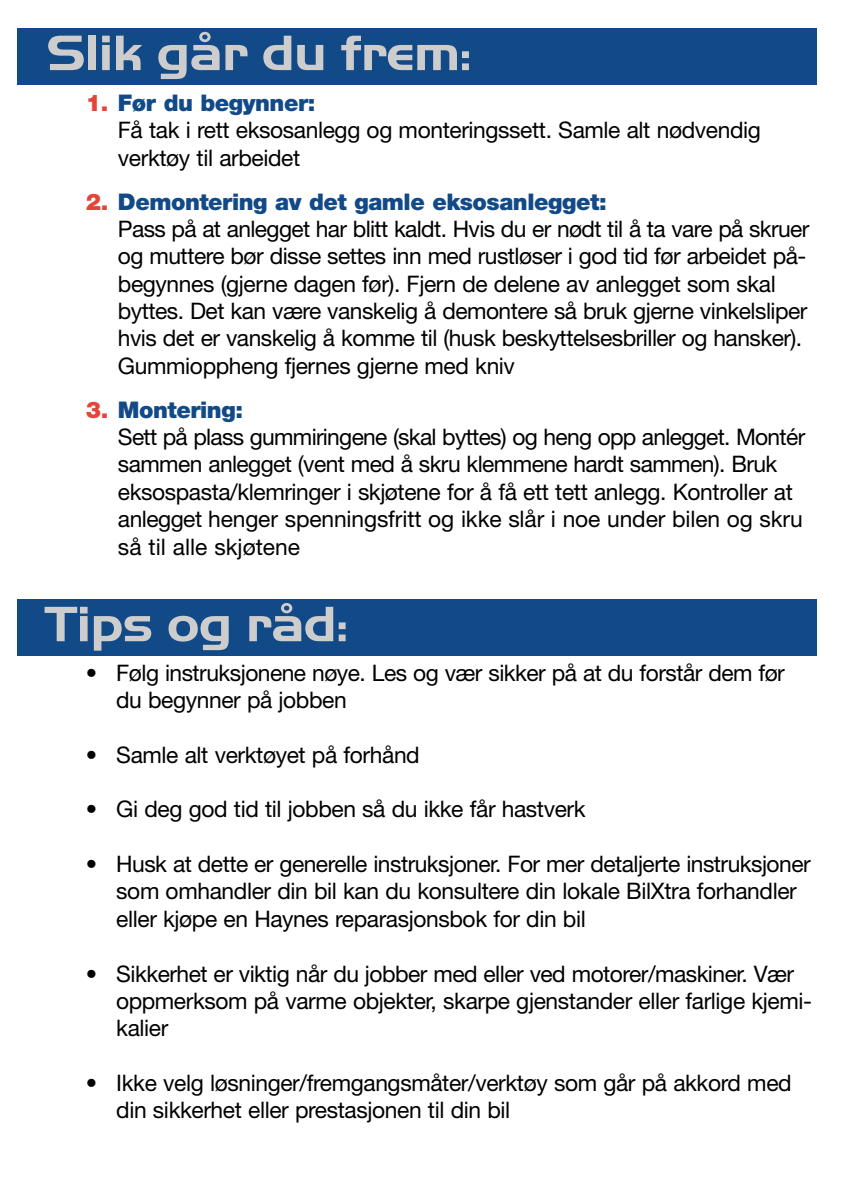
<style>
.page{position:relative;width:843px;height:1190px;background:#fff}
.page>*{position:absolute;margin:0;border:0;box-sizing:border-box;transform-origin:0 0}
.t1{font:700 51.6px "Handel Gothic EF";letter-spacing:-.02em;color:#cdcdcd;scale:1.1 1}
.t2{font:900 23px "Helvetica Neue";letter-spacing:-.02em;color:#124987}
.t3{font:22.8px/27.4px "Helvetica Neue";letter-spacing:-.015em;color:#000}
.s1{color:#e54538}
</style>
<div class="page">
<div style="left:17px;top:28px;width:799px;height:57px;background:#124987"></div>
<div style="left:17px;top:600px;width:799px;height:56px;background:#124987"></div>
<h1 class="t1" style="left:46px;top:33px;width:388px">Slik går du frem:</h1>
<p class="t2" style="left:86px;top:94px;width:231px"><span class="s1">1.</span> Før du begynner:</p>
<p class="t3" style="left:118px;top:119px;width:644px">Få tak i rett eksosanlegg og monteringssett. Samle alt nødvendig verktøy til arbeidet</p>
<p class="t2" style="left:86px;top:193px;width:522px"><span class="s1">2.</span> Demontering av det gamle eksosanlegget:</p>
<p class="t3" style="left:118px;top:217px;width:693px">Pass på at anlegget har blitt kaldt. Hvis du er nødt til å ta vare på skruer og muttere bør disse settes inn med rustløser i god tid før arbeidet på&shy;begynnes (gjerne dagen før). Fjern de delene av anlegget som skal byttes. Det kan være vanskelig å demontere så bruk gjerne vinkelsliper hvis det er vanskelig å komme til (husk beskyttelsesbriller og hansker).<br>Gummioppheng fjernes gjerne med kniv</p>
<p class="t2" style="left:86px;top:401px;width:159px"><span class="s1">3.</span> Montering:</p>
<p class="t3" style="left:118px;top:426px;width:689px">Sett på plass gummiringene (skal byttes) og heng opp anlegget. Montér sammen anlegget (vent med å skru klemmene hardt sammen). Bruk eksospasta/klemringer i skjøtene for å få ett tett anlegg. Kontroller at anlegget henger spenningsfritt og ikke slår i noe under bilen og skru så til alle skjøtene</p>
<h1 class="t1" style="left:44px;top:604px;width:278px">Tips og råd:</h1>
<p class="t3" style="left:116px;top:661px;width:670px;text-indent:-30px">• Følg instruksjonene nøye. Les og vær sikker på at du forstår dem før du begynner på jobben</p>
<p class="t3" style="left:86px;top:743px;width:335px">• Samle alt verktøyet på forhånd</p>
<p class="t3" style="left:86px;top:798px;width:501px">• Gi deg god tid til jobben så du ikke får hastverk</p>
<p class="t3" style="left:116px;top:853px;width:696px;text-indent:-30px">• Husk at dette er generelle instruksjoner. For mer detaljerte instruksjoner som omhandler din bil kan du konsultere din lokale BilXtra forhandler eller kjøpe en Haynes reparasjonsbok for din bil</p>
<p class="t3" style="left:116px;top:962px;width:697px;text-indent:-30px">• Sikkerhet er viktig når du jobber med eller ved motorer/maskiner. Vær oppmerksom på varme objekter, skarpe gjenstander eller farlige kjemi&shy;kalier</p>
<p class="t3" style="left:116px;top:1071px;width:677px;text-indent:-30px">• Ikke velg løsninger/fremgangsmåter/verktøy som går på akkord med din sikkerhet eller prestasjonen til din bil</p>
</div>
